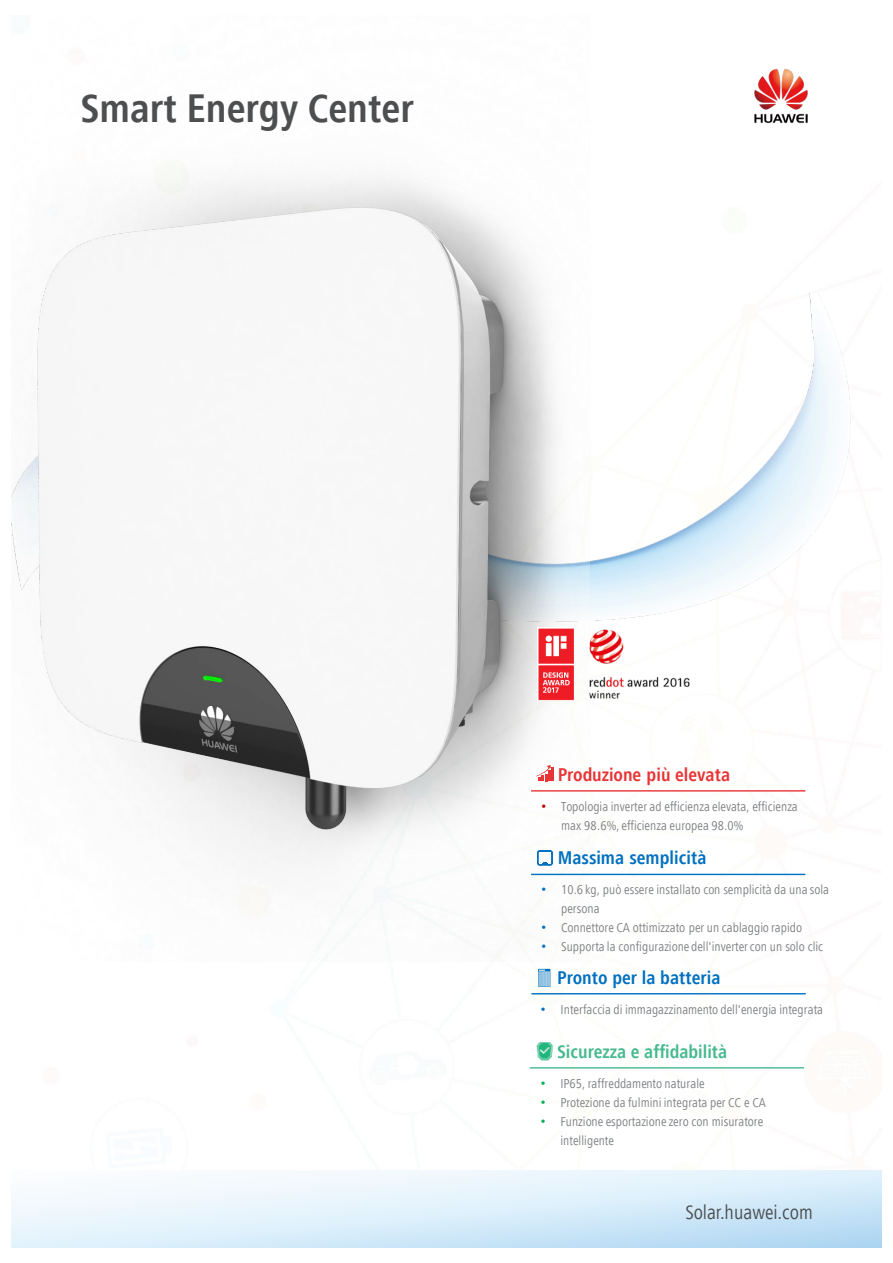
<style>
.page{position:relative;width:893px;height:1263px;background:#fff}
.page>*{position:absolute;margin:0;border:0;box-sizing:border-box;transform-origin:0 0}
.t1{font:700 condensed 41.1px "Frutiger Next LT";color:#4d4e4f}
.t2{font:condensed 20.4px "Frutiger Next LT";letter-spacing:-.005em;color:#4d4e4f}
.t3{font:700 condensed 19.05px "Frutiger Next LT";color:#e83435}
.t4{font:700 condensed 18.9px "Frutiger Next LT";color:#0070c0}
.t5{font:700 condensed 18.9px "Frutiger Next LT";color:#46b98f}
.t6{font:condensed 13.35px/18.9px "Frutiger Next LT";letter-spacing:.005em;color:#7e8083}
.s1{font-family:"Arial";font-stretch:normal;color:#c00000}
.s2{font-family:"Arial";font-stretch:normal;color:#0070c0}
.s3{font-family:"Arial";font-stretch:normal;color:#00b050}
</style>
<div class="page">
<img style="left:639px;top:293px;width:212px;height:324px">
<svg style="left:11px;top:1170px;width:871px;height:77px"></svg>
<img style="left:754px;top:68px;width:54px;height:56px">
<img style="left:11px;top:164px;width:628px;height:796px">
<svg style="left:536px;top:765px;width:18px;height:16px"></svg>
<hr style="left:531px;top:790px;width:274px;height:1px;background:#e83435">
<svg style="left:536px;top:850px;width:17px;height:19px"></svg>
<hr style="left:531px;top:874px;width:274px;height:1px;background:#0070c0">
<svg style="left:538px;top:969px;width:12px;height:18px"></svg>
<hr style="left:531px;top:993px;width:275px;height:1px;background:#0070c0">
<hr style="left:530px;top:1067px;width:274px;height:1px;background:#46b98f">
<img style="left:536px;top:1042px;width:17px;height:19px">
<img style="left:537px;top:628px;width:37px;height:72px">
<img style="left:583px;top:623px;width:107px;height:81px">
<p class="t1" style="left:80px;top:85px;width:335px">Smart Energy Center</p>
<p class="t3" style="left:558px;top:764px;width:174px">Produzione più elevata</p>
<p class="t6" style="left:561px;top:797px;width:238px;text-indent:-20px"><span class="s1">•</span> Topologia inverter ad efficienza elevata, efficienza max 98.6%, efficienza europea 98.0%</p>
<p class="t4" style="left:558px;top:848px;width:150px">Massima semplicità</p>
<p class="t6" style="left:561px;top:880px;width:270px;text-indent:-20px"><span class="s2">•</span> 10.6 kg, può essere installato con semplicità da una sola persona</p>
<p class="t6" style="left:541px;top:918px;width:262px"><span class="s2">•</span> Connettore CA ottimizzato per un cablaggio rapido</p>
<p class="t6" style="left:541px;top:937px;width:283px"><span class="s2">•</span> Supporta la configurazione dell'inverter con un solo clic</p>
<p class="t4" style="left:557px;top:967px;width:165px">Pronto per la batteria</p>
<p class="t6" style="left:541px;top:1000px;width:284px"><span class="s2">•</span> Interfaccia di immagazzinamento dell'energia integrata</p>
<p class="t5" style="left:557px;top:1041px;width:172px">Sicurezza e affidabilità</p>
<p class="t6" style="left:541px;top:1074px;width:165px"><span class="s3">•</span> IP65, raffreddamento naturale</p>
<p class="t6" style="left:541px;top:1093px;width:227px"><span class="s3">•</span> Protezione da fulmini integrata per CC e CA</p>
<p class="t6" style="left:560px;top:1112px;width:204px;text-indent:-20px"><span class="s3">•</span> Funzione esportazione zero con misuratore intelligente</p>
<p class="t2" style="left:685px;top:1201px;width:129px">Solar.huawei.com</p>
</div>
